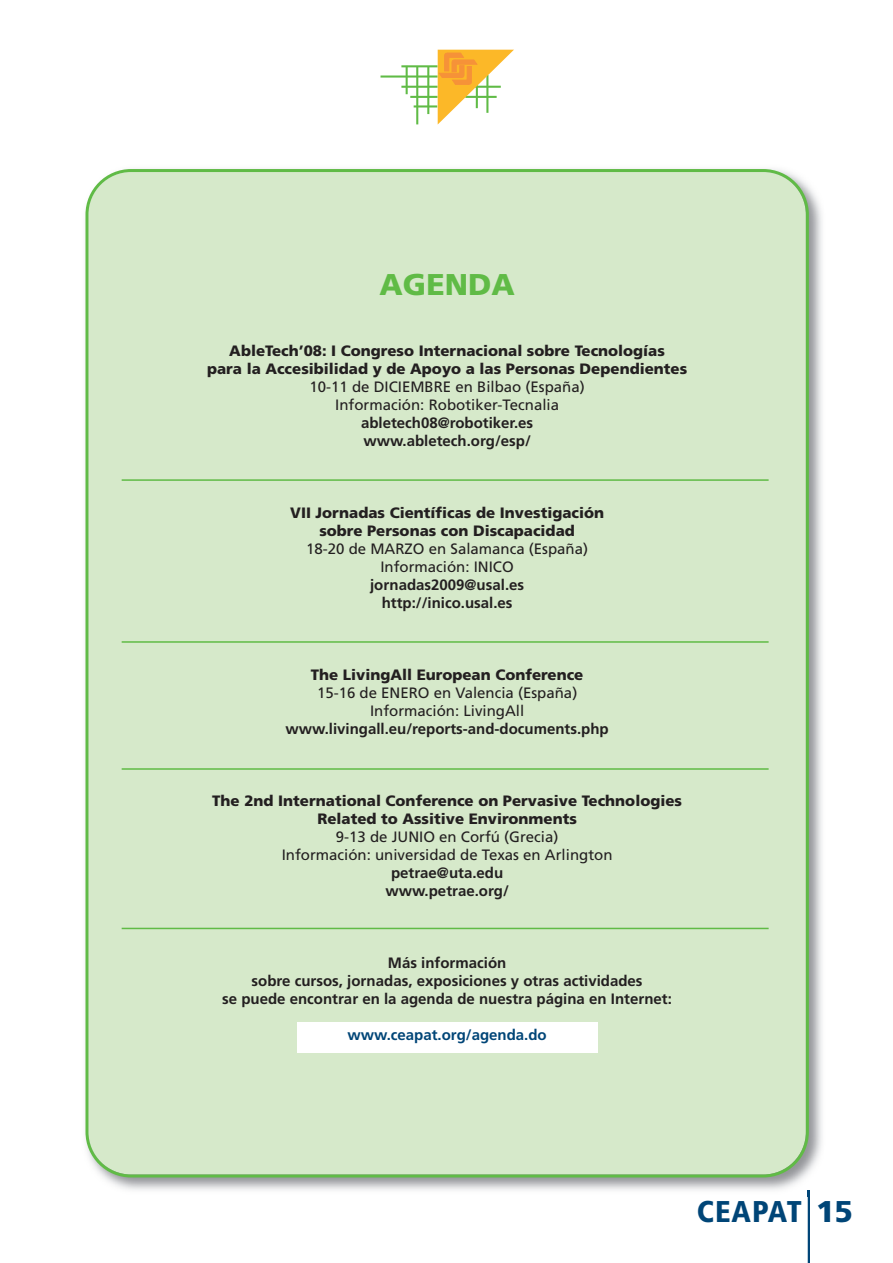
<style>
.page{position:relative;width:893px;height:1263px;background:#fff}
.page>*{position:absolute;margin:0;border:0;box-sizing:border-box;transform-origin:0 0}
.t1{font:900 condensed 30px "Frutiger";letter-spacing:.03em;color:#004577}
.t2{font:900 30px "Frutiger";color:#60bb46}
.t3{font:900 15px/18px "Frutiger";color:#231f20;text-align:center}
.t4{font:700 15px/18px "Frutiger";color:#231f20;text-align:center}
.t5{font:15px/18px "Frutiger";color:#231f20;text-align:center}
.t6{font:700 15px "Frutiger";color:#004577}
.s1{font-stretch:normal}
</style>
<div class="page">
<hr style="left:401px;top:65px;width:36px;height:2px;background:#60bb46">
<hr style="left:380px;top:75px;width:57px;height:3px;background:#60bb46">
<hr style="left:401px;top:86px;width:36px;height:2px;background:#60bb46">
<hr style="left:410px;top:96px;width:27px;height:2px;background:#60bb46">
<hr style="left:413px;top:105px;width:24px;height:2px;background:#60bb46">
<hr style="left:427px;top:66px;width:2px;height:48px;background:#60bb46">
<hr style="left:416px;top:67px;width:2px;height:57px;background:#60bb46">
<hr style="left:405px;top:66px;width:2px;height:28px;background:#60bb46">
<svg style="left:437px;top:50px;width:77px;height:74px"></svg>
<hr style="left:807px;top:1189px;width:2px;height:73px;background:#004577">
<img style="left:103px;top:186px;width:719px;height:1010px">
<svg style="left:807px;top:1189px;width:2px;height:7px"></svg>
<div style="left:85px;top:169px;width:723px;height:1008px;background:#d6e9ca"></div>
<hr style="left:122px;top:479px;width:646px;height:1px;background:#60bb46">
<hr style="left:122px;top:641px;width:646px;height:1px;background:#60bb46">
<hr style="left:122px;top:768px;width:646px;height:1px;background:#60bb46">
<hr style="left:122px;top:927px;width:646px;height:2px;background:#60bb46">
<div style="left:297px;top:1021px;width:300px;height:31px;background:#fff"></div>
<h1 class="t2" style="left:379px;top:272px;width:136px">AGENDA</h1>
<p class="t3" style="left:207px;top:343px;width:481px">AbleTech’08: I Congreso Internacional sobre Tecnologías<br>para la Accesibilidad y de Apoyo a las Personas Dependientes</p>
<p class="t5" style="left:309px;top:379px;width:276px">10-11 de DICIEMBRE en Bilbao (España)<br>Información: Robotiker-Tecnalia</p>
<p class="t4" style="left:361px;top:415px;width:174px;text-align:left">abletech08@robotiker.es www.abletech.org/esp/</p>
<p class="t3" style="left:290px;top:505px;width:315px">VII Jornadas Científicas de Investigación sobre Personas con Discapacidad</p>
<p class="t5" style="left:306px;top:541px;width:283px">18-20 de MARZO en Salamanca (España)<br>Información: INICO</p>
<p class="t4" style="left:370px;top:577px;width:155px">jornadas2009@usal.es http://inico.usal.es</p>
<p class="t3" style="left:311px;top:667px;width:274px">The LivingAll European Conference</p>
<p class="t5" style="left:317px;top:685px;width:262px">15-16 de ENERO en Valencia (España)<br>Información: LivingAll</p>
<p class="t4" style="left:285px;top:721px;width:324px">www.livingall.eu/reports-and-documents.php</p>
<p class="t3" style="left:212px;top:793px;width:471px">The 2nd International Conference on Pervasive Technologies<br>Related to Assitive Environments</p>
<p class="t5" style="left:282px;top:829px;width:332px">9-13 de JUNIO en Corfú (Grecia)<br>Información: universidad de Texas en Arlington</p>
<p class="t4" style="left:385px;top:865px;width:125px">petrae@uta.edu www.petrae.org/</p>
<p class="t4" style="left:222px;top:955px;width:451px">Más información<br>sobre cursos, jornadas, exposiciones y otras actividades<br>se puede encontrar en la agenda de nuestra página en Internet:</p>
<p class="t6" style="left:347px;top:1028px;width:201px">www.ceapat.org/agenda.do</p>
<h1 class="t1" style="left:696px;top:1198px;width:157px">CEAPAT <span class="s1">15</span></h1>
</div>
